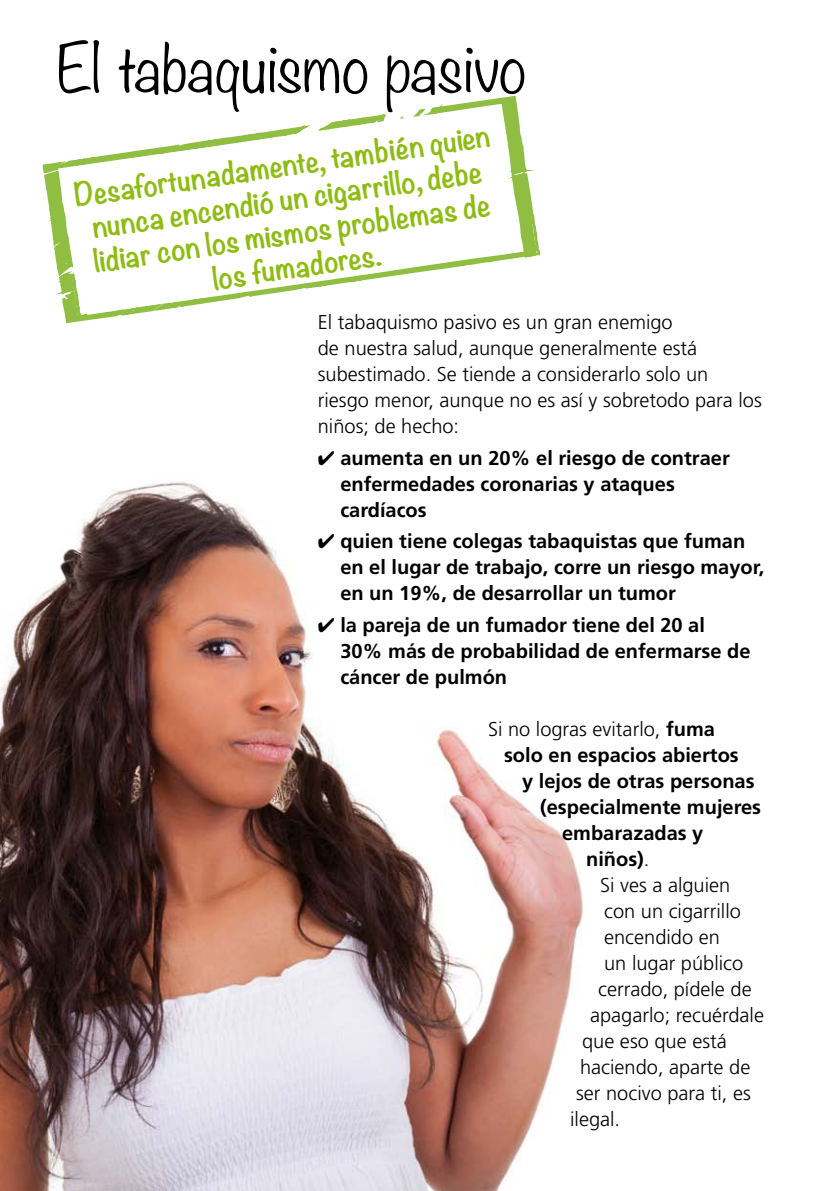
<style>
.page{position:relative;width:823px;height:1191px;background:#fff}
.page>*{position:absolute;margin:0;border:0;box-sizing:border-box;transform-origin:0 0}
.t1{font:300 60px "Noteworthy";color:#000}
.t2{font:700 28px/34px "Noteworthy";color:#8fbc13;text-align:center}
.t3{font:700 20px/26px "Frutiger LT Std";color:#000}
.t4{font:300 20px/26px "Frutiger LT Std";color:#000}
.s1{font-weight:700}
.s2{font-weight:300}
</style>
<div class="page">
<img style="left:0;top:481px;width:583px;height:710px">
<svg style="left:42px;top:95px;width:499px;height:229px"></svg>
<h1 class="t1" style="left:57px;top:15px;width:470px">El tabaquismo pasivo</h1>
<h2 class="t2" style="left:72px;top:177px;width:421px;rotate:-8deg">Desafortunadamente, también quien nunca encendió un cigarrillo, debe lidiar con los mismos problemas de los fumadores.</h2>
<p class="t4" style="left:317px;top:309px;width:445px">El tabaquismo pasivo es un gran enemigo<br>de nuestra salud, aunque generalmente está subestimado. Se tiende a considerarlo solo un riesgo menor, aunque no es así y sobretodo para los niños; de hecho:</p>
<p class="t3" style="left:340px;top:445px;width:390px;text-indent:-22px">✔ aumenta en un 20% el riesgo de contraer enfermedades coronarias y ataques cardíacos</p>
<p class="t3" style="left:340px;top:528px;width:425px;text-indent:-22px">✔ quien tiene colegas tabaquistas que fuman en el lugar de trabajo, corre un riesgo mayor, en un 19%, de desarrollar un tumor</p>
<p class="t3" style="left:340px;top:612px;width:411px;text-indent:-22px">✔ la pareja de un fumador tiene del 20 al<br>30% más de probabilidad de enfermarse de cáncer de pulmón</p>
<p class="t4" style="left:487px;top:716px;width:228px">Si no logras evitarlo, <span class="s1">fuma</span></p>
<p class="t3" style="left:503px;top:742px;width:236px">solo en espacios abiertos</p>
<p class="t3" style="left:521px;top:768px;width:234px">y lejos de otras personas</p>
<p class="t3" style="left:539px;top:794px;width:222px">(especialmente mujeres</p>
<p class="t3" style="left:561px;top:820px;width:143px">embarazadas y</p>
<p class="t3" style="left:585px;top:846px;width:65px">niños)<span class="s2">.</span></p>
<p class="t4" style="left:599px;top:872px;width:132px">Si ves a alguien</p>
<p class="t4" style="left:603px;top:898px;width:138px">con un cigarrillo</p>
<p class="t4" style="left:603px;top:924px;width:117px">encendido en</p>
<p class="t4" style="left:603px;top:950px;width:140px">un lugar público</p>
<p class="t4" style="left:597px;top:976px;width:155px">cerrado, pídele de</p>
<p class="t4" style="left:589px;top:1002px;width:175px">apagarlo; recuérdale</p>
<p class="t4" style="left:581px;top:1028px;width:146px">que eso que está</p>
<p class="t4" style="left:579px;top:1054px;width:172px">haciendo, aparte de</p>
<p class="t4" style="left:575px;top:1080px;width:176px">ser nocivo para ti, es</p>
<p class="t4" style="left:569px;top:1106px;width:51px">ilegal.</p>
</div>
